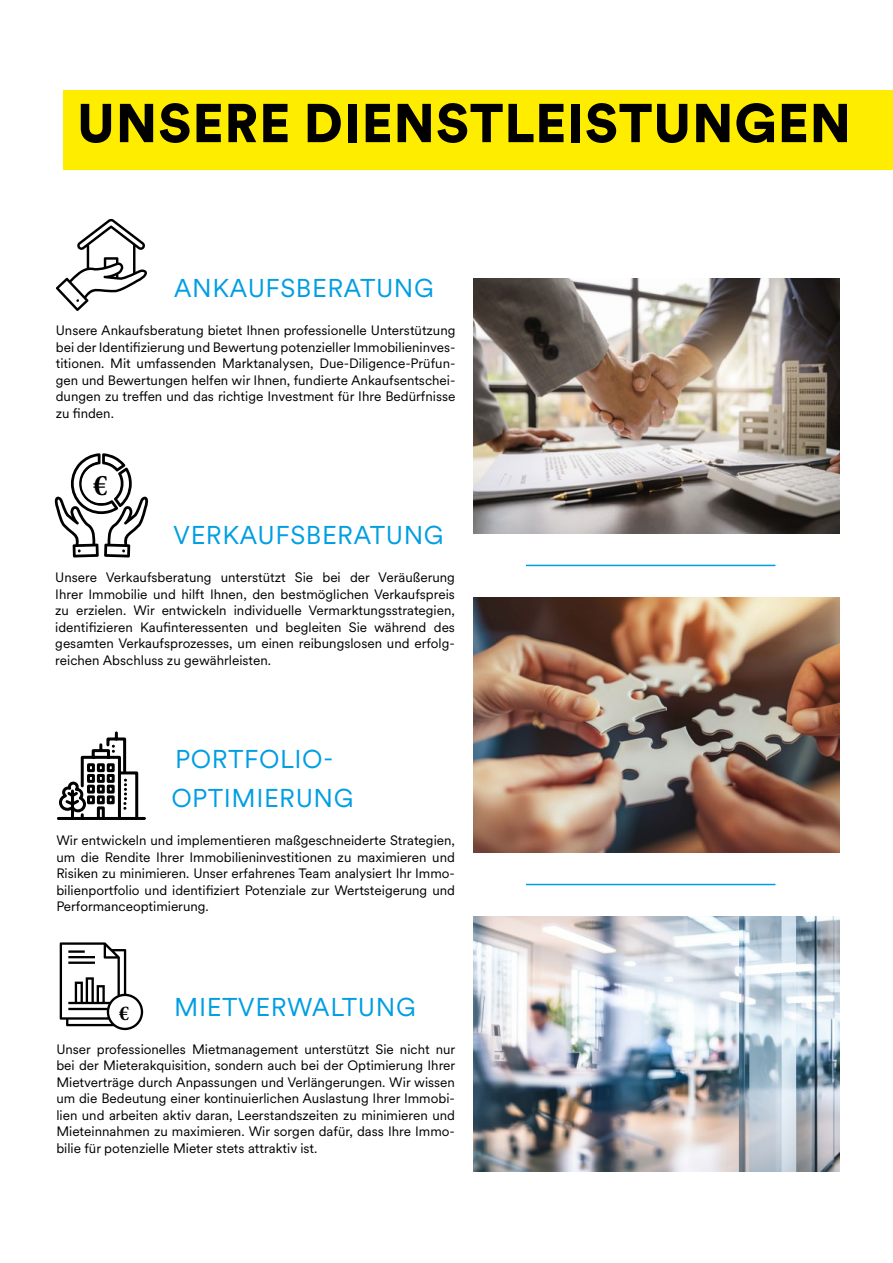
<style>
.page{position:relative;width:893px;height:1263px;background:#fff}
.page>*{position:absolute;margin:0;border:0;box-sizing:border-box;transform-origin:0 0}
.t1{font:900 54px "Circular XX";letter-spacing:.01em;color:#000}
.t2{font:700 30px "Minion Pro";color:#000}
.t3{font:25.5px/39.6px "Circular XX";letter-spacing:.02em;color:#009ee3}
.t4{font:700 21px "Minion Pro";color:#000}
.t5{font:13.5px/16.5px "Circular XX";color:#000;text-align:justify}
</style>
<div class="page">
<div style="left:64px;top:91px;width:829px;height:79px;background:#ffed00"></div>
<svg style="left:60px;top:942px;width:83px;height:88px"></svg>
<svg style="left:55px;top:453px;width:93px;height:104px"></svg>
<svg style="left:56px;top:219px;width:91px;height:92px"></svg>
<svg style="left:57px;top:731px;width:89px;height:89px"></svg>
<div style="left:82px;top:465px;width:38px;height:38px;background:#fff;border-radius:50%"></div>
<div style="left:112px;top:999px;width:26px;height:26px;background:#fff;border-radius:50%"></div>
<img style="left:474px;top:597px;width:365px;height:256px">
<img style="left:474px;top:278px;width:365px;height:255px">
<img style="left:474px;top:917px;width:365px;height:255px">
<hr style="left:526px;top:884px;width:249px;height:1px;background:#009ee3">
<hr style="left:526px;top:565px;width:249px;height:1px;background:#009ee3">
<h1 class="t1" style="left:77px;top:85px;width:776px">UNSERE DIENSTLEISTUNGEN</h1>
<h3 class="t3" style="left:174px;top:267px;width:261px">ANKAUFSBERATUNG</h3>
<p class="t5" style="left:56px;top:322px;width:401px">Unsere Ankaufsberatung bietet Ihnen professionelle Unterstützung bei der Identifizierung und Bewertung potenzieller Immobilieninves&shy;titionen. Mit umfassenden Marktanalysen, Due-Diligence-Prüfun&shy;gen und Bewertungen helfen wir Ihnen, fundierte Ankaufsentschei&shy;dungen zu treffen und das richtige Investment für Ihre Bedürfnisse zu finden.</p>
<h2 class="t2" style="left:93px;top:464px;width:17px">€</h2>
<h3 class="t3" style="left:173px;top:514px;width:272px">VERKAUFSBERATUNG</h3>
<p class="t5" style="left:55px;top:568px;width:401px">Unsere Verkaufsberatung unterstützt Sie bei der Veräußerung Ihrer Immobilie und hilft Ihnen, den bestmöglichen Verkaufspreis zu erzielen. Wir entwickeln individuelle Vermarktungsstrategien, identifizieren Kaufinteressenten und begleiten Sie während des gesamten Verkaufsprozesses, um einen reibungslosen und erfolg&shy;reichen Abschluss zu gewährleisten.</p>
<h3 class="t3" style="left:171px;top:738px;width:184px">PORTFOLIO-<br>OPTIMIERUNG</h3>
<p class="t5" style="left:56px;top:832px;width:400px">Wir entwickeln und implementieren maßgeschneiderte Strategien, um die Rendite Ihrer Immobilieninvestitionen zu maximieren und Risiken zu minimieren. Unser erfahrenes Team analysiert Ihr Immo&shy;bilienportfolio und identifiziert Potenziale zur Wertsteigerung und Performanceoptimierung.</p>
<h3 class="t3" style="left:174px;top:986px;width:243px">MIETVERWALTUNG</h3>
<p class="t5" style="left:56px;top:1040px;width:400px">Unser professionelles Mietmanagement unterstützt Sie nicht nur bei der Mieterakquisition, sondern auch bei der Optimierung Ihrer Mietverträge durch Anpassungen und Verlängerungen. Wir wissen um die Bedeutung einer kontinuierlichen Auslastung Ihrer Immobi&shy;lien und arbeiten aktiv daran, Leerstandszeiten zu minimieren und Mieteinnahmen zu maximieren. Wir sorgen dafür, dass Ihre Immo&shy;bilie für potenzielle Mieter stets attraktiv ist.</p>
<h3 class="t4" style="left:119px;top:998px;width:12px">€</h3>
</div>
